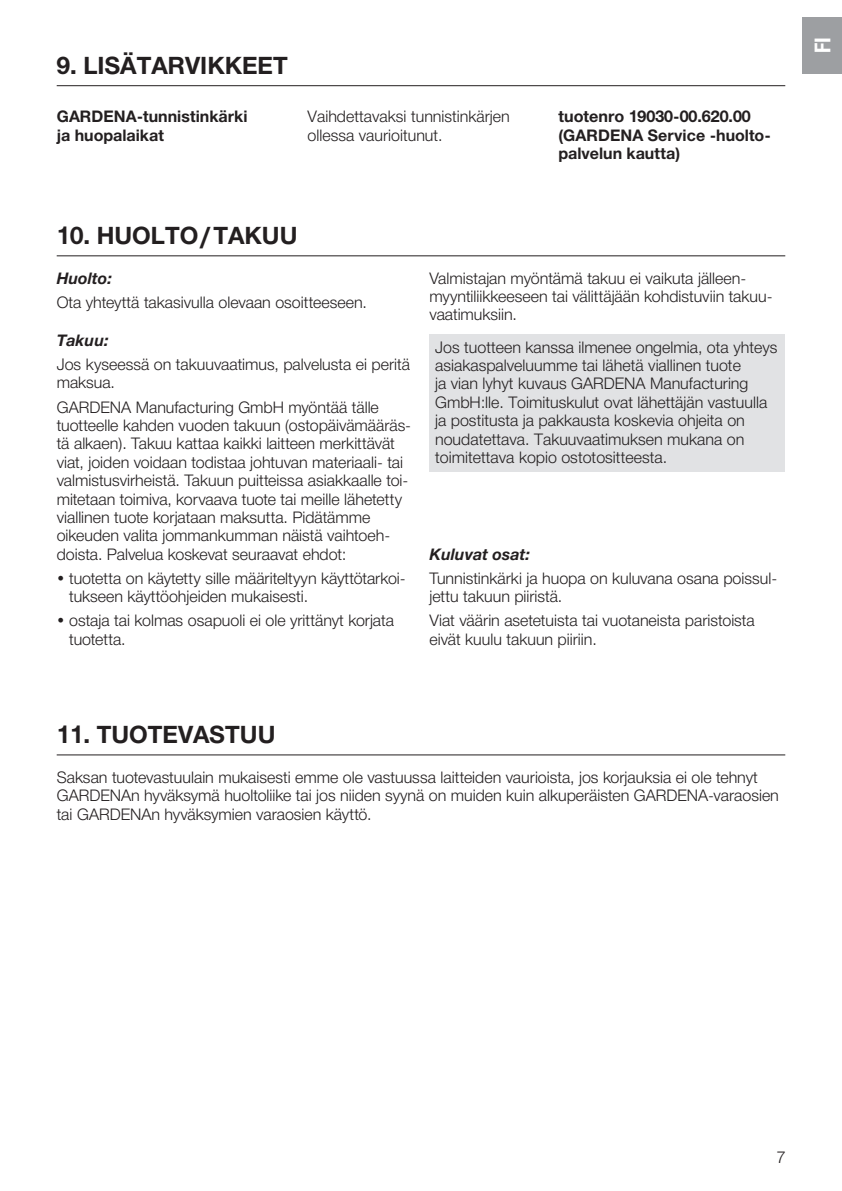
<style>
.page{position:relative;width:842px;height:1191px;background:#fff}
.page>*{position:absolute;margin:0;border:0;box-sizing:border-box;transform-origin:0 0}
.t1{font:700 24px "Gardena Sans";color:#231f20}
.t2{font:700 22px "Gardena Sans Cond";color:#fff}
.t3{font:16px/18.4px "Gardena Sans";color:#231f20}
.t4{font:700 16px/18.4px "Gardena Sans";color:#231f20}
.t5{font:italic 700 16px "Gardena Sans";color:#231f20}
.s1{font-size:16.2px}
</style>
<div class="page">
<hr style="left:57px;top:85px;width:728px;height:1px;background:#231f20">
<div style="left:429px;top:334px;width:356px;height:137px;background:#e1e2e4"></div>
<hr style="left:57px;top:255px;width:728px;height:1px;background:#231f20">
<hr style="left:57px;top:754px;width:728px;height:1px;background:#231f20">
<div style="left:802px;top:17px;width:40px;height:57px;background:#9d9fa2"></div>
<h1 class="t1" style="left:57px;top:48px;width:233px">9. LISÄTARVIKKEET</h1>
<p class="t4" style="left:57px;top:106px;width:192px">GARDENA-tunnistinkärki ja huopalaikat</p>
<p class="t3" style="left:308px;top:107px;width:204px">Vaihdettavaksi tunnistinkärjen ollessa vaurioitunut.</p>
<p class="t4" style="left:558px;top:106px;width:214px"><span class="s1">tuotenro</span> 19030-00.620.00 (GARDENA Service -huolto&shy;palvelun kautta)</p>
<h1 class="t1" style="left:57px;top:218px;width:242px">10. HUOLTO/TAKUU</h1>
<p class="t5" style="left:57px;top:266px;width:57px">Huolto:</p>
<p class="t3" style="left:57px;top:292px;width:312px">Ota yhteyttä takasivulla olevaan osoitteeseen.</p>
<p class="t5" style="left:57px;top:328px;width:53px">Takuu:</p>
<p class="t3" style="left:57px;top:354px;width:355px">Jos kyseessä on takuuvaatimus, palvelusta ei peritä maksua.</p>
<p class="t3" style="left:57px;top:397px;width:356px">GARDENA Manufacturing GmbH myöntää tälle tuotteelle kahden vuoden takuun (ostopäivämääräs&shy;tä alkaen). Takuu kattaa kaikki laitteen merkittävät viat, joiden voidaan todistaa johtuvan materiaali- tai valmistusvirheistä. Takuun puitteissa asiakkaalle toi&shy;mitetaan toimiva, korvaava tuote tai meille lähetetty viallinen tuote korjataan maksutta. Pidätämme oikeuden valita jommankumman näistä vaihtoeh&shy;doista. Palvelua koskevat seuraavat ehdot:</p>
<p class="t3" style="left:69px;top:568px;width:338px;text-indent:-12px">• tuotetta on käytetty sille määriteltyyn käyttötarkoi&shy;tukseen käyttöohjeiden mukaisesti.</p>
<p class="t3" style="left:69px;top:611px;width:326px;text-indent:-12px">• ostaja tai kolmas osapuoli ei ole yrittänyt korjata tuotetta.</p>
<p class="t3" style="left:429px;top:268px;width:345px">Valmistajan myöntämä takuu ei vaikuta jälleen&shy;myyntiliikkeeseen tai välittäjään kohdistuviin takuu&shy;vaatimuksiin.</p>
<p class="t3" style="left:435px;top:337px;width:344px">Jos tuotteen kanssa ilmenee ongelmia, ota yhteys asiakaspalveluumme tai lähetä viallinen tuote<br>ja vian lyhyt kuvaus GARDENA Manufacturing GmbH:lle. Toimituskulut ovat lähettäjän vastuulla ja postitusta ja pakkausta koskevia ohjeita on noudatettava. Takuuvaatimuksen mukana on toimitettava kopio ostotositteesta.</p>
<p class="t5" style="left:429px;top:542px;width:102px">Kuluvat osat:</p>
<p class="t3" style="left:429px;top:568px;width:349px">Tunnistinkärki ja huopa on kuluvana osana poissul&shy;jettu takuun piiristä.</p>
<p class="t3" style="left:429px;top:611px;width:327px">Viat väärin asetetuista tai vuotaneista paristoista eivät kuulu takuun piiriin.</p>
<h1 class="t1" style="left:57px;top:717px;width:220px">11. TUOTEVASTUU</h1>
<p class="t3" style="left:57px;top:767px;width:724px">Saksan tuotevastuulain mukaisesti emme ole vastuussa laitteiden vaurioista, jos korjauksia ei ole tehnyt<br>GARDENAn hyväksymä huoltoliike tai jos niiden syynä on muiden kuin alkuperäisten GARDENA-varaosien tai GARDENAn hyväksymien varaosien käyttö.</p>
<h2 class="t2" style="left:807px;top:53px;width:17px;rotate:-90deg">FI</h2>
<p class="t3" style="left:776px;top:1147px;width:10px">7</p>
</div>
